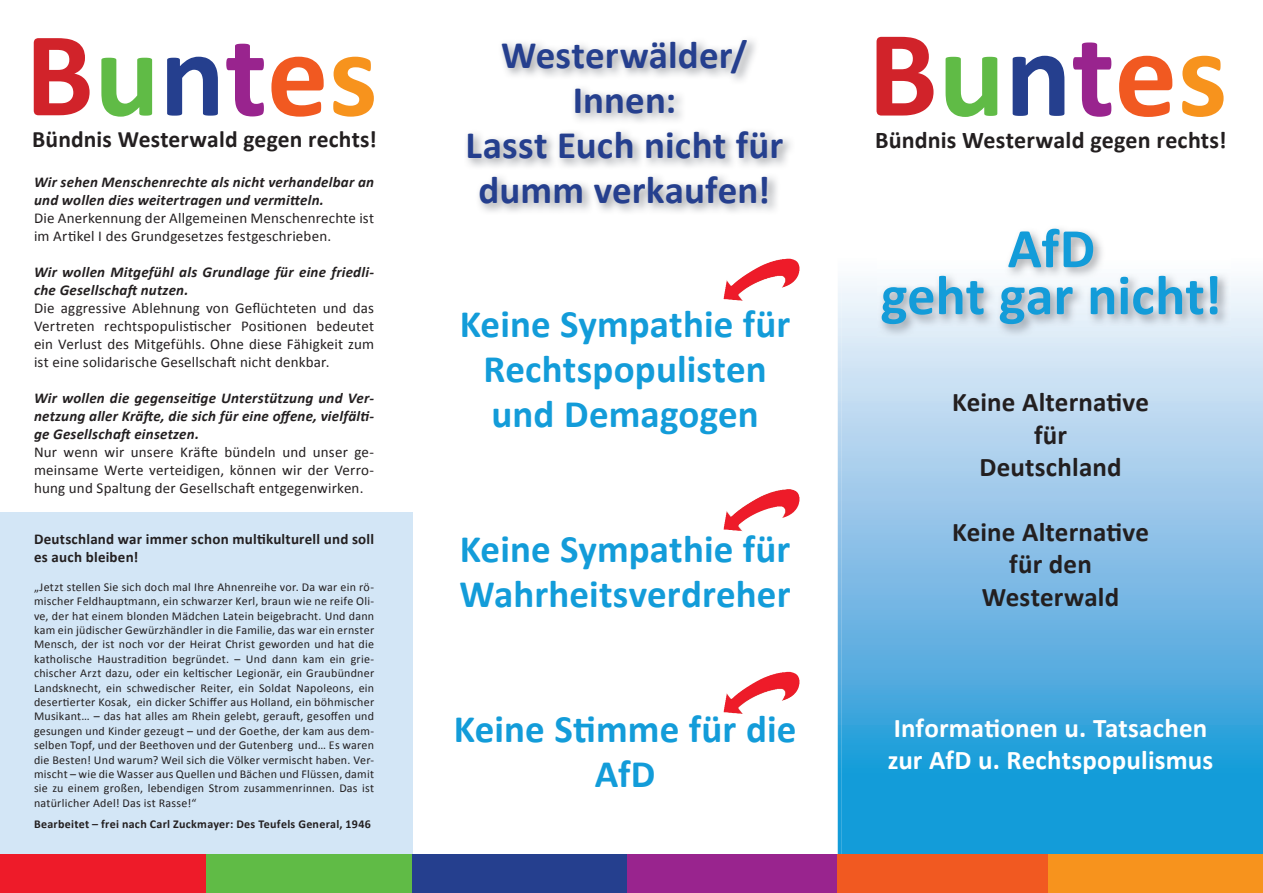
<style>
.page{position:relative;width:1263px;height:893px;background:#fff}
.page>*{position:absolute;margin:0;border:0;box-sizing:border-box;transform-origin:0 0}
.t1{font:700 124.5px "Calibri";color:#d1232a}
.t2{font:700 122.1px "Calibri";color:#d1232a}
.t3{font:700 56.25px/47px "Calibri";color:#139cd9;text-align:center}
.t4{font:700 39px/45px "Calibri";letter-spacing:.005em;color:#139cd9;text-align:center}
.t5{font:700 39px/45px "Calibri";letter-spacing:.005em;color:#253f8e;text-align:center}
.t6{font:700 27px/32.4px "Calibri";letter-spacing:.005em;color:#231f20;text-align:center}
.t7{font:700 27px/32.4px "Calibri";letter-spacing:.005em;color:#fff}
.t8{font:700 24px "Calibri";letter-spacing:.005em;color:#231f20}
.t9{font:700 23.55px "Calibri";letter-spacing:.005em;color:#231f20}
.t10{font:15px/18px "Calibri";letter-spacing:.01em;color:#231f20;text-align:justify}
.t11{font:italic 700 15px/18px "Calibri";letter-spacing:.015em;color:#231f20}
.t12{font:700 15px/18px "Calibri";letter-spacing:.015em;color:#231f20}
.t13{font:12px/14.4px "Calibri";letter-spacing:.02em;color:#231f20;text-align:justify}
.t14{font:700 12px "Calibri";letter-spacing:.025em;color:#231f20}
.s1{color:#60bb46}
.s2{color:#253f8e}
.s3{color:#99248e}
.s4{color:#f15921}
.s5{color:#f7931d}
</style>
<div class="page">
<div style="left:0;top:512px;width:412px;height:343px;background:#d3e6f6"></div>
<svg style="left:838px;top:281px;width:425px;height:574px;background:#74bbe5"></svg>
<img style="left:878px;top:228px;width:352px;height:109px">
<img style="left:723px;top:259px;width:63px;height:41px">
<img style="left:723px;top:489px;width:63px;height:41px">
<img style="left:723px;top:672px;width:63px;height:41px">
<div style="left:0;top:855px;width:206px;height:38px;background:#ee1b29"></div>
<div style="left:206px;top:855px;width:211px;height:38px;background:#60bb46"></div>
<div style="left:412px;top:855px;width:215px;height:38px;background:#253f8e"></div>
<div style="left:627px;top:855px;width:211px;height:38px;background:#99248e"></div>
<div style="left:838px;top:855px;width:210px;height:38px;background:#f15921"></div>
<div style="left:1048px;top:855px;width:215px;height:38px;background:#f7931d"></div>
<h2 class="t2" style="left:25px;top:-1px;width:354px">B<span class="s1">u</span><span class="s2">n</span><span class="s3">t</span><span class="s4">e</span><span class="s5">s</span></h2>
<h3 class="t9" style="left:32px;top:125px;width:346px">Bündnis Westerwald gegen rechts!</h3>
<p class="t11" style="left:34px;top:173px;width:342px">Wir sehen Menschenrechte als nicht verhandelbar an und wollen dies weitertragen und vermitteln.</p>
<p class="t10" style="left:34px;top:209px;width:342px">Die Anerkennung der Allgemeinen Menschenrechte ist im Artikel I des Grundgesetzes festgeschrieben.</p>
<p class="t11" style="left:34px;top:263px;width:342px">Wir wollen Mitgefühl als Grundlage für eine friedli&shy;che Gesellschaft nutzen.</p>
<p class="t10" style="left:34px;top:299px;width:342px">Die aggressive Ablehnung von Geflüchteten und das Vertreten rechtspopulistischer Positionen bedeutet ein Verlust des Mitgefühls. Ohne diese Fähigkeit zum ist eine solidarische Gesellschaft nicht denkbar.</p>
<p class="t11" style="left:34px;top:389px;width:342px;text-align:justify">Wir wollen die gegenseitige Unterstützung und Ver&shy;netzung aller Kräfte, die sich für eine offene, vielfälti&shy;ge Gesellschaft einsetzen.</p>
<p class="t10" style="left:34px;top:443px;width:342px">Nur wenn wir unsere Kräfte bündeln und unser ge&shy;meinsame Werte verteidigen, können wir der Verro&shy;hung und Spaltung der Gesellschaft entgegenwirken.</p>
<p class="t12" style="left:34px;top:529px;width:342px">Deutschland war immer schon multikulturell und soll es auch bleiben!</p>
<p class="t13" style="left:34px;top:579px;width:342px">„Jetzt stellen Sie sich doch mal Ihre Ahnenreihe vor. Da war ein rö&shy;mischer Feldhauptmann, ein schwarzer Kerl, braun wie ne reife Oli&shy;ve, der hat einem blonden Mädchen Latein beigebracht. Und dann kam ein jüdischer Gewürzhändler in die Familie, das war ein ernster Mensch, der ist noch vor der Heirat Christ geworden und hat die katholische Haustradition begründet. – Und dann kam ein grie&shy;chischer Arzt dazu, oder ein keltischer Legionär, ein Graubündner Landsknecht, ein schwedischer Reiter, ein Soldat Napoleons, ein desertierter Kosak, ein dicker Schiffer aus Holland, ein böhmischer Musikant… – das hat alles am Rhein gelebt, gerauft, gesoffen und gesungen und Kinder gezeugt – und der Goethe, der kam aus dem&shy;selben Topf, und der Beethoven und der Gutenberg und… Es waren die Besten! Und warum? Weil sich die Völker vermischt haben. Ver&shy;mischt – wie die Wasser aus Quellen und Bächen und Flüssen, damit sie zu einem großen, lebendigen Strom zusammenrinnen. Das ist natürlicher Adel! Das ist Rasse!“</p>
<p class="t14" style="left:34px;top:817px;width:338px">Bearbeitet – frei nach Carl Zuckmayer: Des Teufels General, 1946</p>
<h3 class="t5" style="left:465px;top:30px;width:319px">Westerwälder/<br>Innen:<br>Lasst Euch nicht für dumm verkaufen!</h3>
<h3 class="t4" style="left:460px;top:300px;width:332px">Keine Sympathie für<br>Rechtspopulisten und Demagogen</h3>
<h3 class="t4" style="left:460px;top:525px;width:332px;text-align:left">Keine Sympathie für<br>Wahrheitsverdreher</h3>
<h3 class="t4" style="left:454px;top:705px;width:344px">Keine Stimme für die<br>AfD</h3>
<h1 class="t1" style="left:868px;top:-3px;width:361px">B<span class="s1">u</span><span class="s2">n</span><span class="s3">t</span><span class="s4">e</span><span class="s5">s</span></h1>
<h3 class="t8" style="left:875px;top:125px;width:353px">Bündnis Westerwald gegen rechts!</h3>
<h3 class="t3" style="left:881px;top:222px;width:342px">AfD<br>geht gar nicht!</h3>
<h3 class="t6" style="left:952px;top:385px;width:198px">Keine Alternative für<br>Deutschland</h3>
<h3 class="t6" style="left:952px;top:515px;width:198px">Keine Alternative für den<br>Westerwald</h3>
<h3 class="t7" style="left:888px;top:710px;width:327px">Informationen u. Tatsachen zur AfD u. Rechtspopulismus</h3>
</div>
